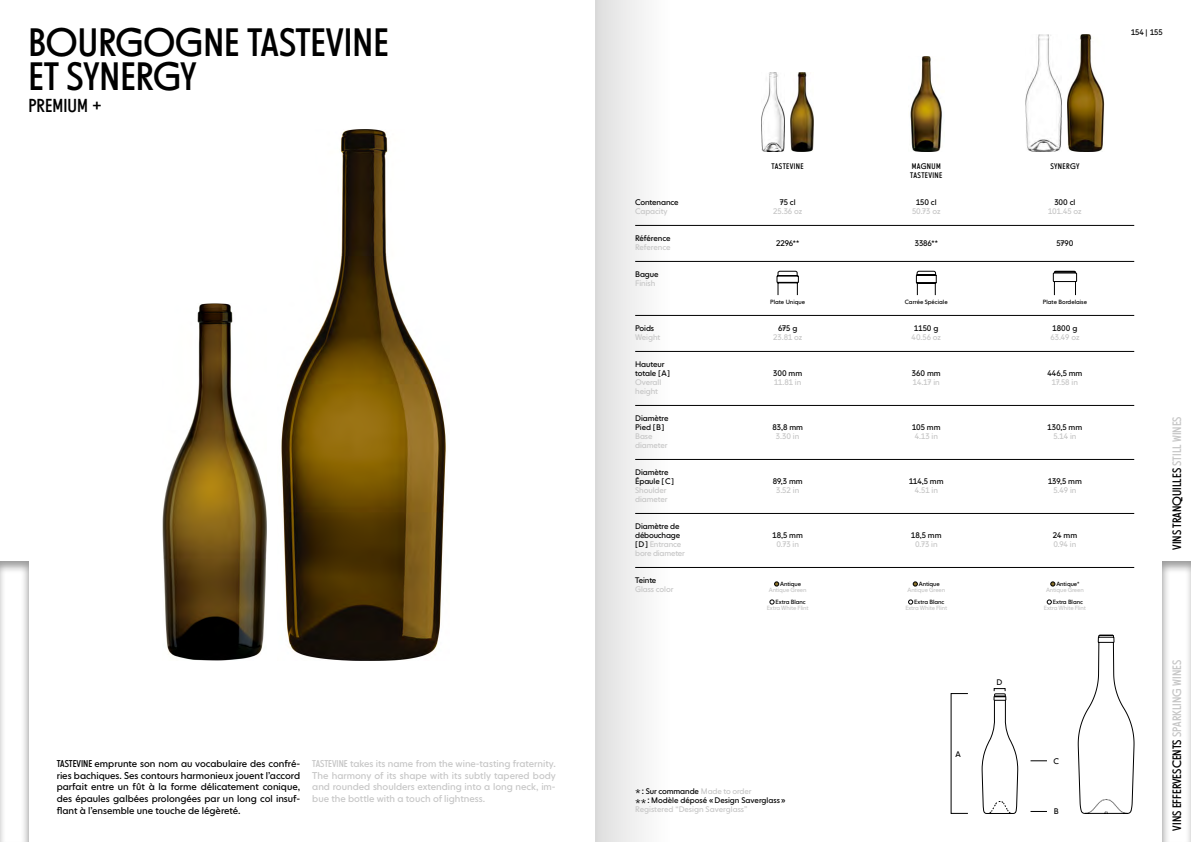
<style>
.page{position:relative;width:1191px;height:842px;background:#fff}
.page>*{position:absolute;margin:0;border:0;box-sizing:border-box;transform-origin:0 0}
.t1{font:39px/34px "NEXT Poster";letter-spacing:-.005em;color:#000}
.t2{font:18.5px "NEXT Poster";letter-spacing:.005em;color:#000}
.t3{font:12px "NEXT Poster";letter-spacing:.005em;color:#000}
.t4{font:9.8px/11.6px "NEXT Book";color:#000;text-align:justify}
.t5{font:9.8px/11.6px "NEXT Book";color:#c6c6c6;text-align:justify}
.t6{font:8px/9px "NEXT Book";letter-spacing:-.01em;color:#000}
.t7{font:8px/9px "NEXT Book";letter-spacing:-.01em;color:#c6c6c6}
.t8{font:8px "NEXT Poster";letter-spacing:.05em;color:#000}
.t9{font:6px "NEXT Book";letter-spacing:-.01em;color:#000}
.t10{font:6px "NEXT Book";letter-spacing:-.02em;color:#c6c6c6}
.s1{font-family:"NEXT Poster"}
.s2{color:#c6c6c6}
.s3{font-weight:100;font-size:14px}
.s4{font-size:9px}
</style>
<div class="page">
<div style="left:595px;top:0;width:74px;height:842px;background:linear-gradient(to right,#dedede,#fefefe)"></div>
<div style="left:1153px;top:555px;width:38px;height:287px;background:#000;opacity:.4"></div>
<div style="left:0;top:555px;width:36px;height:287px;background:#000;opacity:.4"></div>
<img style="left:163px;top:304px;width:104px;height:356px">
<img style="left:281px;top:129px;width:165px;height:531px">
<hr style="left:635px;top:225px;width:499px;height:1px;background:#000">
<hr style="left:635px;top:261px;width:499px;height:1px;background:#000">
<hr style="left:635px;top:315px;width:499px;height:1px;background:#000">
<hr style="left:635px;top:351px;width:499px;height:1px;background:#000">
<hr style="left:635px;top:405px;width:499px;height:1px;background:#000">
<hr style="left:635px;top:459px;width:499px;height:1px;background:#000">
<hr style="left:635px;top:513px;width:499px;height:1px;background:#000">
<hr style="left:635px;top:567px;width:499px;height:1px;background:#000">
<svg style="left:774px;top:582px;width:5px;height:4px"></svg>
<svg style="left:913px;top:582px;width:4px;height:4px"></svg>
<svg style="left:1050px;top:582px;width:5px;height:4px"></svg>
<svg style="left:769px;top:600px;width:5px;height:4px"></svg>
<svg style="left:908px;top:600px;width:5px;height:4px"></svg>
<svg style="left:1047px;top:600px;width:4px;height:4px"></svg>
<img style="left:1025px;top:35px;width:36px;height:116px">
<img style="left:1067px;top:35px;width:37px;height:116px">
<img style="left:910px;top:57px;width:32px;height:94px">
<img style="left:761px;top:72px;width:24px;height:79px">
<img style="left:790px;top:72px;width:23px;height:79px">
<svg style="left:916px;top:271px;width:20px;height:25px"></svg>
<svg style="left:1052px;top:271px;width:25px;height:25px"></svg>
<svg style="left:1030px;top:811px;width:17px;height:1px"></svg>
<svg style="left:1030px;top:760px;width:17px;height:1px"></svg>
<svg style="left:1077px;top:635px;width:57px;height:179px"></svg>
<svg style="left:776px;top:271px;width:23px;height:25px"></svg>
<svg style="left:981px;top:688px;width:37px;height:126px"></svg>
<h1 class="t1" style="left:28px;top:26px;width:362px">BOURGOGNE TASTEVINE<br>ET SYNERGY</h1>
<h2 class="t2" style="left:28px;top:95px;width:75px">PREMIUM +</h2>
<p class="t4" style="left:57px;top:758px;width:245px"><span class="s1">TASTEVINE</span> emprunte son nom au vocabulaire des confré&shy;ries bachiques. Ses contours harmonieux jouent l’accord parfait entre un fût à la forme délicatement conique, des épaules galbées prolongées par un long col insuf&shy;flant à l’ensemble une touche de légèreté.</p>
<p class="t5" style="left:312px;top:758px;width:245px"><span class="s1">TASTEVINE</span> takes its name from the wine-tasting fraternity.<br>The harmony of its shape with its subtly tapered body and rounded shoulders extending into a long neck, im&shy;bue the bottle with a touch of lightness.</p>
<p class="t6" style="left:1131px;top:27px;width:33px">154 | 155</p>
<p class="t6" style="left:635px;top:198px;width:45px">Contenance</p>
<p class="t7" style="left:635px;top:207px;width:34px">Capacity</p>
<p class="t6" style="left:635px;top:234px;width:37px">Référence</p>
<p class="t7" style="left:635px;top:243px;width:37px">Reference</p>
<p class="t6" style="left:635px;top:270px;width:25px">Bague</p>
<p class="t7" style="left:635px;top:279px;width:22px">Finish</p>
<p class="t6" style="left:635px;top:324px;width:20px">Poids</p>
<p class="t7" style="left:635px;top:333px;width:27px">Weight</p>
<p class="t6" style="left:635px;top:360px;width:37px">Hauteur totale [ A ]</p>
<p class="t7" style="left:635px;top:378px;width:28px">Overall height</p>
<p class="t6" style="left:635px;top:414px;width:35px">Diamètre<br>Pied [ B ]</p>
<p class="t7" style="left:635px;top:432px;width:34px">Base diameter</p>
<p class="t6" style="left:635px;top:468px;width:40px">Diamètre<br>Épaule [ C ]</p>
<p class="t7" style="left:635px;top:486px;width:34px">Shoulder diameter</p>
<p class="t6" style="left:635px;top:522px;width:51px">Diamètre de débouchage<br>[ D ] <span class="s2">Entrance bore diameter</span></p>
<p class="t6" style="left:635px;top:576px;width:23px">Teinte</p>
<p class="t7" style="left:635px;top:585px;width:40px">Glass color</p>
<p class="t8" style="left:771px;top:161px;width:34px">TASTEVINE</p>
<p class="t6" style="left:780px;top:198px;width:17px">75 cl</p>
<p class="t7" style="left:773px;top:207px;width:31px">25.36 oz</p>
<p class="t6" style="left:776px;top:239px;width:25px">2296**</p>
<p class="t8" style="left:911px;top:161px;width:31px">MAGNUM</p>
<p class="t8" style="left:1050px;top:161px;width:31px">SYNERGY</p>
<p class="t8" style="left:910px;top:170px;width:34px">TASTEVINE</p>
<p class="t6" style="left:916px;top:198px;width:22px">150 cl</p>
<p class="t7" style="left:912px;top:207px;width:30px">50.73 oz</p>
<p class="t6" style="left:914px;top:239px;width:25px">3386**</p>
<p class="t6" style="left:1054px;top:198px;width:23px">300 cl</p>
<p class="t7" style="left:1048px;top:207px;width:35px">101.45 oz</p>
<p class="t6" style="left:1056px;top:239px;width:18px">5790</p>
<p class="t9" style="left:770px;top:298px;width:36px">Plate Unique</p>
<p class="t9" style="left:905px;top:298px;width:44px">Carrée Spéciale</p>
<p class="t9" style="left:1043px;top:298px;width:46px">Plate Bordelaise</p>
<p class="t6" style="left:778px;top:324px;width:21px">675 g</p>
<p class="t7" style="left:773px;top:333px;width:31px">23.81 oz</p>
<p class="t6" style="left:773px;top:369px;width:31px">300 mm</p>
<p class="t7" style="left:774px;top:378px;width:29px">11.81 in</p>
<p class="t6" style="left:772px;top:423px;width:32px">83,8 mm</p>
<p class="t7" style="left:776px;top:432px;width:25px">3.30 in</p>
<p class="t6" style="left:772px;top:477px;width:31px">89,3 mm</p>
<p class="t7" style="left:776px;top:486px;width:25px">3.52 in</p>
<p class="t6" style="left:772px;top:531px;width:32px">18,5 mm</p>
<p class="t7" style="left:776px;top:540px;width:24px">0.73 in</p>
<p class="t6" style="left:914px;top:324px;width:26px">1150 g</p>
<p class="t7" style="left:911px;top:333px;width:31px">40.56 oz</p>
<p class="t6" style="left:912px;top:369px;width:30px">360 mm</p>
<p class="t7" style="left:912px;top:378px;width:29px">14.17 in</p>
<p class="t6" style="left:912px;top:423px;width:30px">105 mm</p>
<p class="t7" style="left:914px;top:432px;width:25px">4.13 in</p>
<p class="t6" style="left:909px;top:477px;width:36px">114,5 mm</p>
<p class="t7" style="left:914px;top:486px;width:25px">4.51 in</p>
<p class="t6" style="left:911px;top:531px;width:32px">18,5 mm</p>
<p class="t7" style="left:915px;top:540px;width:24px">0.73 in</p>
<p class="t6" style="left:1052px;top:324px;width:26px">1800 g</p>
<p class="t7" style="left:1050px;top:333px;width:31px">63.49 oz</p>
<p class="t6" style="left:1047px;top:369px;width:36px">446,5 mm</p>
<p class="t7" style="left:1051px;top:378px;width:28px">17.58 in</p>
<p class="t6" style="left:1047px;top:423px;width:36px">130,5 mm</p>
<p class="t7" style="left:1053px;top:432px;width:25px">5.14 in</p>
<p class="t6" style="left:1048px;top:477px;width:35px">139,5 mm</p>
<p class="t7" style="left:1053px;top:486px;width:25px">5.49 in</p>
<p class="t6" style="left:1052px;top:531px;width:26px">24 mm</p>
<p class="t7" style="left:1053px;top:540px;width:24px">0.94 in</p>
<p class="t9" style="left:780px;top:580px;width:22px">Antique</p>
<p class="t10" style="left:769px;top:586px;width:39px">Antique Green</p>
<p class="t9" style="left:918px;top:580px;width:22px">Antique</p>
<p class="t10" style="left:907px;top:586px;width:39px">Antique Green</p>
<p class="t9" style="left:1056px;top:580px;width:25px">Antique*</p>
<p class="t10" style="left:1046px;top:586px;width:39px">Antique Green</p>
<p class="t9" style="left:775px;top:598px;width:32px">Extra Blanc</p>
<p class="t10" style="left:766px;top:604px;width:43px">Extra White Flint</p>
<p class="t9" style="left:914px;top:598px;width:32px">Extra Blanc</p>
<p class="t10" style="left:905px;top:604px;width:43px">Extra White Flint</p>
<p class="t9" style="left:1053px;top:598px;width:32px">Extra Blanc</p>
<p class="t10" style="left:1044px;top:604px;width:43px">Extra White Flint</p>
<p class="t6" style="left:996px;top:678px;width:7px">D</p>
<p class="t6" style="left:955px;top:749px;width:7px">A</p>
<p class="t6" style="left:1053px;top:756px;width:7px">C</p>
<p class="t6" style="left:635px;top:786px;width:152px;line-height:9.3px"><span class="s3">*</span> <span class="s4">:</span> Sur commande <span class="s2">Made to order<br></span><span class="s3">**</span> <span class="s4">:</span> Modèle déposé « Design Saverglass »<br><span class="s2">Registered “Design Saverglass”</span></p>
<p class="t6" style="left:1053px;top:807px;width:6px">B</p>
<h3 class="t3" style="left:1169px;top:550px;width:135px;rotate:-90deg">VINS TRANQUILLES <span class="s2">STILL WINES</span></h3>
<h3 class="t3" style="left:1169px;top:831px;width:172px;rotate:-90deg">VINS EFFERVESCENTS <span class="s2">SPARKLING WINES</span></h3>
</div>
